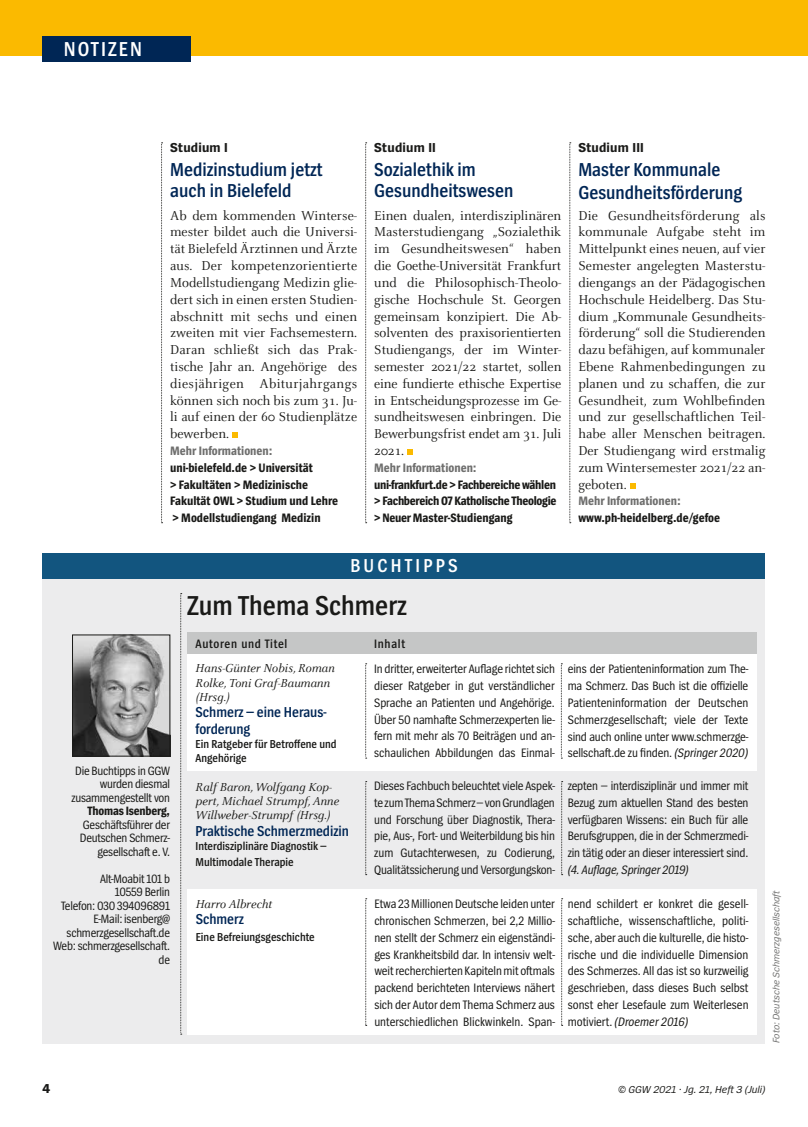
<style>
.page{position:relative;width:808px;height:1127px;background:#fff}
.page>*{position:absolute;margin:0;border:0;box-sizing:border-box;transform-origin:0 0}
.t1{font:600 28.5px "Spiegel Cd";color:#1a1a18}
.t2{font:600 21px "Spiegel Cd";letter-spacing:.1em;color:#fff}
.t3{font:600 19.5px/21px "Spiegel Cd";color:#002655}
.t4{font:600 19.5px "Spiegel Cd";letter-spacing:.165em;color:#fff}
.t5{font:600 15px/16.5px "Spiegel Cd";letter-spacing:-.005em;color:#002655}
.t6{font:14.25px/16.8px "Celeste";color:#1a1a18;text-align:justify}
.t7{font:700 13.5px "Spiegel";letter-spacing:.015em;color:#1a1a18}
.t8{font:12.75px/16.8px "Spiegel Cd";letter-spacing:-.01em;color:#1a1a18;text-align:justify}
.t9{font:700 12.75px/16.8px "Spiegel Cd";color:#1a1a18;text-align:justify}
.t10{font:italic 12.75px/14.2px "Celeste";color:#1a1a18}
.t11{font:700 12.75px "Spiegel Cd";color:#6f6f6e}
.t12{font:italic 12.75px "Spiegel Cd";letter-spacing:-.015em;color:#1a1a18}
.t13{font:600 12.75px "Spiegel Cd";letter-spacing:.05em;color:#1a1a18}
.t14{font:12.6px/13.5px "Spiegel Cd";letter-spacing:-.02em;color:#1a1a18;text-align:right}
.t15{font:700 12.6px "Spiegel Cd";letter-spacing:-.02em;color:#1a1a18}
.t16{font:600 12px/14.2px "Spiegel Cd";color:#1a1a18}
.t17{font:italic 10.5px "Spiegel";color:#1a1a18}
.t18{font:italic 9.75px "Spiegel";color:#6f6f6e}
.s1{font-style:italic}
</style>
<div class="page">
<div style="left:0;top:0;width:808px;height:55px;background:#fbba00"></div>
<div style="left:43px;top:36px;width:148px;height:26px;background:#002655"></div>
<svg style="left:630px;top:483px;width:6px;height:5px"></svg>
<svg style="left:407px;top:449px;width:6px;height:6px"></svg>
<svg style="left:232px;top:432px;width:6px;height:6px"></svg>
<svg style="left:569px;top:142px;width:2px;height:381px"></svg>
<svg style="left:365px;top:142px;width:2px;height:381px"></svg>
<svg style="left:161px;top:142px;width:2px;height:381px"></svg>
<div style="left:43px;top:576px;width:722px;height:468px;background:#ececed"></div>
<div style="left:43px;top:553px;width:722px;height:25px;background:#12557f"></div>
<svg style="left:180px;top:593px;width:2px;height:442px"></svg>
<img style="left:74px;top:637px;width:94px;height:117px">
<div style="left:72px;top:635px;width:98px;height:121px;border:1px solid #1a1a18"></div>
<div style="left:187px;top:632px;width:570px;height:22px;background:#c5c6c6"></div>
<div style="left:187px;top:654px;width:570px;height:116px;background:#fff"></div>
<svg style="left:365px;top:663px;width:2px;height:96px"></svg>
<svg style="left:561px;top:663px;width:1px;height:96px"></svg>
<svg style="left:365px;top:781px;width:2px;height:94px"></svg>
<div style="left:187px;top:889px;width:570px;height:145px;background:#fff"></div>
<svg style="left:365px;top:898px;width:2px;height:128px"></svg>
<svg style="left:561px;top:898px;width:2px;height:128px"></svg>
<svg style="left:561px;top:781px;width:2px;height:94px"></svg>
<h2 class="t2" style="left:64px;top:38px;width:80px">NOTIZEN</h2>
<p class="t7" style="left:170px;top:141px;width:59px">Studium I</p>
<h3 class="t3" style="left:170px;top:159px;width:154px">Medizinstudium jetzt auch in Bielefeld</h3>
<p class="t6" style="left:170px;top:207px;width:189px">Ab dem kommenden Winterse&shy;mester bildet auch die Universi&shy;tät Bielefeld Ärztinnen und Ärzte aus. Der kompetenzorientierte Modellstudiengang Medizin glie&shy;dert sich in einen ersten Studien&shy;abschnitt mit sechs und einen zweiten mit vier Fachsemestern.<br>Daran schließt sich das Prak&shy;tische Jahr an. Angehörige des diesjährigen Abiturjahrgangs können sich noch bis zum 31. Ju&shy;li auf einen der 60 Studienplätze bewerben.</p>
<p class="t11" style="left:170px;top:444px;width:104px">Mehr Informationen:</p>
<p class="t9" style="left:170px;top:459px;width:170px;text-align:left">uni-bielefeld.de &gt; Universität<br>&gt; Fakultäten &gt; Medizinische<br>Fakultät OWL &gt; Studium und Lehre &gt; Modellstudiengang Medizin</p>
<p class="t7" style="left:374px;top:141px;width:63px">Studium II</p>
<h3 class="t3" style="left:374px;top:159px;width:141px">Sozialethik im<br>Gesundheitswesen</h3>
<p class="t6" style="left:374px;top:207px;width:189px">Einen dualen, interdisziplinären Masterstudiengang „Sozialethik im Gesundheitswesen“ haben die Goethe-Universität Frankfurt und die Philosophisch-Theolo&shy;gische Hochschule St. Georgen gemeinsam konzipiert. Die Ab&shy;solventen des praxisorientierten Studiengangs, der im Winter&shy;semester 2021/22 startet, sollen eine fundierte ethische Expertise in Entscheidungsprozesse im Ge&shy;sundheitswesen einbringen. Die Bewerbungsfrist endet am 31. Juli 2021.</p>
<p class="t11" style="left:374px;top:461px;width:104px">Mehr Informationen:</p>
<p class="t9" style="left:374px;top:476px;width:184px">uni-frankfurt.de &gt; Fachbereiche wählen &gt; Fachbereich 07 Katholische Theologie &gt; Neuer Master-Studiengang</p>
<h3 class="t4" style="left:350px;top:555px;width:109px">BUCHTIPPS</h3>
<p class="t7" style="left:578px;top:141px;width:67px">Studium III</p>
<h3 class="t3" style="left:578px;top:158px;width:165px;line-height:23.1px">Master Kommunale<br>Gesundheitsförderung</h3>
<p class="t6" style="left:578px;top:207px;width:189px">Die Gesundheitsförderung als kommunale Aufgabe steht im Mittelpunkt eines neuen, auf vier Semester angelegten Masterstu&shy;diengangs an der Pädagogischen Hochschule Heidelberg. Das Stu&shy;dium „Kommunale Gesundheits&shy;förderung“ soll die Studierenden dazu befähigen, auf kommunaler Ebene Rahmenbedingungen zu planen und zu schaffen, die zur Gesundheit, zum Wohlbefinden und zur gesellschaftlichen Teil&shy;habe aller Menschen beitragen.<br>Der Studiengang wird erstmalig zum Wintersemester 2021/22 an&shy;geboten.</p>
<p class="t11" style="left:578px;top:494px;width:104px">Mehr Informationen:</p>
<p class="t9" style="left:578px;top:510px;width:143px">www.ph-heidelberg.de/gefoe</p>
<p class="t14" style="left:71px;top:764px;width:100px">Die Buchtipps in GGW wurden diesmal zusammengestellt von</p>
<p class="t15" style="left:88px;top:804px;width:84px">Thomas Isenberg,</p>
<p class="t14" style="left:80px;top:818px;width:92px">Geschäftsführer der<br>Deutschen Schmerz&shy;gesellschaft e. V.</p>
<p class="t14" style="left:53px;top:872px;width:118px">Alt-Moabit 101 b<br>10559 Berlin<br>Telefon: 030 394096891<br>E-Mail: isenberg@ schmerzgesellschaft.de<br>Web: schmerzgesellschaft. de</p>
<h1 class="t1" style="left:187px;top:590px;width:222px">Zum Thema Schmerz</h1>
<p class="t13" style="left:196px;top:636px;width:93px">Autoren und Titel</p>
<p class="t13" style="left:374px;top:636px;width:32px">Inhalt</p>
<p class="t10" style="left:196px;top:661px;width:140px">Hans-Günter Nobis, Roman<br>Rolke, Toni Graf-Baumann (Hrsg.)</p>
<p class="t5" style="left:196px;top:704px;width:132px">Schmerz – eine Heraus&shy;forderung</p>
<p class="t16" style="left:196px;top:737px;width:143px">Ein Ratgeber für Betroffene und<br>Angehörige</p>
<p class="t10" style="left:196px;top:780px;width:145px">Ralf Baron, Wolfgang Kop&shy;pert, Michael Strumpf, Anne<br>Willweber-Strumpf (Hrsg.)</p>
<p class="t5" style="left:196px;top:822px;width:155px">Praktische Schmerzmedizin</p>
<p class="t16" style="left:196px;top:838px;width:132px;line-height:16.5px">Interdisziplinäre Diagnostik –<br>Multimodale Therapie</p>
<p class="t8" style="left:374px;top:661px;width:182px">In dritter, erweiterter Auflage richtet sich dieser Ratgeber in gut verständlicher Sprache an Patienten und Angehörige.<br>Über 50 namhafte Schmerzexperten lie&shy;fern mit mehr als 70 Beiträgen und an&shy;schaulichen Abbildungen das Einmal-</p>
<p class="t8" style="left:568px;top:661px;width:182px">eins der Patienteninformation zum The&shy;ma Schmerz. Das Buch ist die offizielle Patienteninformation der Deutschen Schmerzgesellschaft; viele der Texte sind auch online unter www.schmerzge&shy;sellschaft.de zu finden. <span class="s1">(Springer 2020)</span></p>
<p class="t8" style="left:374px;top:777px;width:182px">Dieses Fachbuch beleuchtet viele Aspek&shy;te zum Thema Schmerz – von Grundlagen und Forschung über Diagnostik, Thera&shy;pie, Aus-, Fort- und Weiterbildung bis hin zum Gutachterwesen, zu Codierung, Qualitätssicherung und Versorgungskon-</p>
<p class="t8" style="left:568px;top:777px;width:182px">zepten – interdisziplinär und immer mit Bezug zum aktuellen Stand des besten verfügbaren Wissens: ein Buch für alle Berufsgruppen, die in der Schmerzmedi&shy;zin tätig oder an dieser interessiert sind.</p>
<p class="t12" style="left:568px;top:863px;width:123px">(4. Auflage, Springer 2019)</p>
<p class="t10" style="left:196px;top:897px;width:78px">Harro Albrecht</p>
<p class="t5" style="left:196px;top:911px;width:50px">Schmerz</p>
<p class="t16" style="left:196px;top:930px;width:121px">Eine Befreiungsgeschichte</p>
<p class="t8" style="left:374px;top:896px;width:182px">Etwa 23 Millionen Deutsche leiden unter chronischen Schmerzen, bei 2,2 Millio&shy;nen stellt der Schmerz ein eigenständi&shy;ges Krankheitsbild dar. In intensiv welt&shy;weit recherchierten Kapiteln mit oftmals packend berichteten Interviews nähert sich der Autor dem Thema Schmerz aus unterschiedlichen Blickwinkeln. Span-</p>
<p class="t8" style="left:568px;top:896px;width:182px">nend schildert er konkret die gesell&shy;schaftliche, wissenschaftliche, politi&shy;sche, aber auch die kulturelle, die histo&shy;rische und die individuelle Dimension des Schmerzes. All das ist so kurzweilig geschrieben, dass dieses Buch selbst sonst eher Lesefaule zum Weiterlesen motiviert. <span class="s1">(Droemer 2016)</span></p>
<p class="t18" style="left:771px;top:1043px;width:154px;rotate:-90deg">Foto: Deutsche Schmerzgesellschaft</p>
<p class="t7" style="left:43px;top:1081px;width:9px">4</p>
<p class="t17" style="left:618px;top:1083px;width:149px">© GGW 2021 · Jg. 21, Heft 3 (Juli)</p>
</div>
